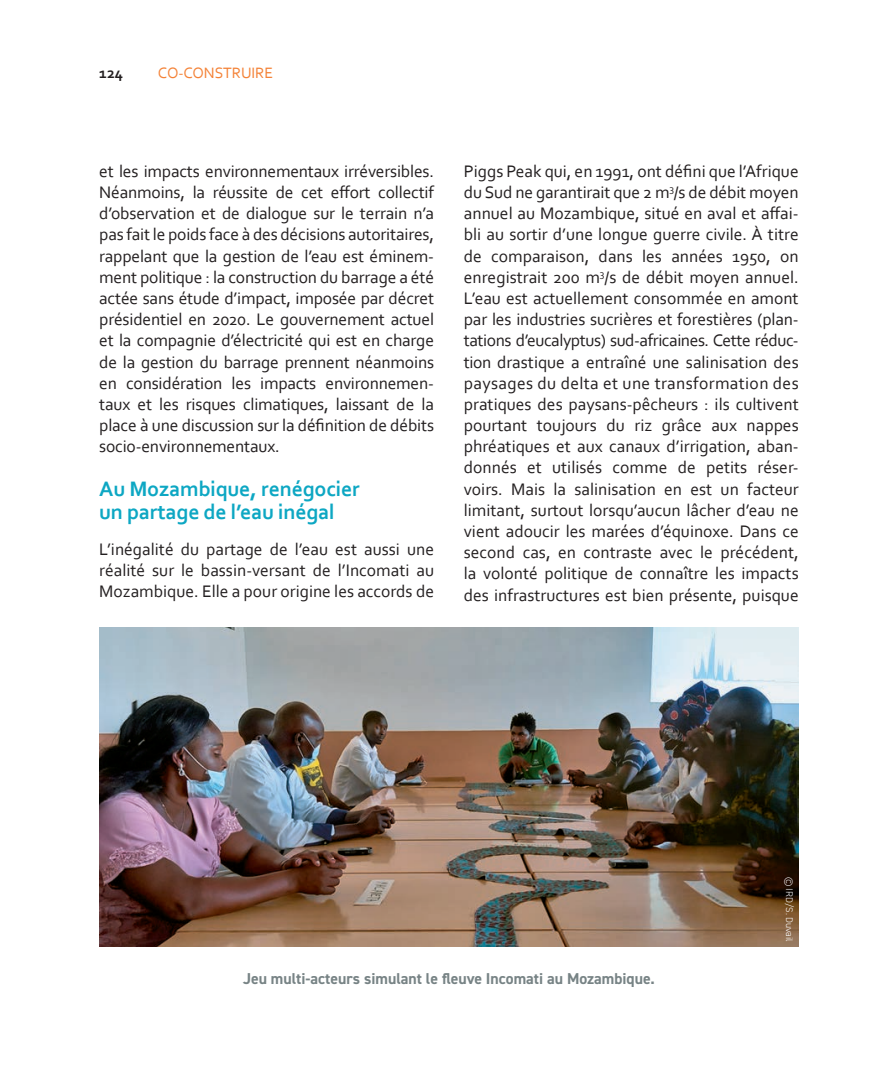
<style>
.page{position:relative;width:893px;height:1092px;background:#fff}
.page>*{position:absolute;margin:0;border:0;box-sizing:border-box;transform-origin:0 0}
.intertitres{font:700 21.88px/22.8px "Corbel";letter-spacing:-.01em;color:#0da7c3}
.texte_fiche{font:17.5px/21.2px "Corbel";color:#231f20;text-align:justify}
.Légende_figure{font:700 15.75px "DIN2014";color:#778385}
.Theme_couleur{font:15.75px "Corbel";letter-spacing:-.01em;color:#f48237}
.t1{font:700 15.75px "Corbel";color:#231f20}
.Légende_figure-2{font:300 9.62px "DIN2014";color:#fff}
</style>
<div class="page">
<img style="left:99px;top:627px;width:700px;height:319px">
<p class="t1" style="left:99px;top:63px;width:25px">124</p>
<p class="Theme_couleur" style="left:158px;top:63px;width:117px">CO-CONSTRUIRE</p>
<p class="texte_fiche" style="left:99px;top:160px;width:336px">et les impacts environnementaux irréversibles.<br>Néanmoins, la réussite de cet effort collectif d’observation et de dialogue sur le terrain n’a pas fait le poids face à des décisions autoritaires, rappelant que la gestion de l’eau est éminem&shy;ment politique : la construction du barrage a été actée sans étude d’impact, imposée par décret présidentiel en 2020. Le gouvernement actuel et la compagnie d’électricité qui est en charge de la gestion du barrage prennent néanmoins en considération les impacts environnemen&shy;taux et les risques climatiques, laissant de la place à une discussion sur la définition de débits socio-environnementaux.</p>
<p class="intertitres" style="left:99px;top:477px;width:262px">Au Mozambique, renégocier un partage de l’eau inégal</p>
<p class="texte_fiche" style="left:99px;top:538px;width:336px">L’inégalité du partage de l’eau est aussi une réalité sur le bassin-versant de l’Incomati au Mozambique. Elle a pour origine les accords de</p>
<p class="texte_fiche" style="left:464px;top:160px;width:336px">Piggs Peak qui, en 1991, ont défini que l’Afrique du Sud ne garantirait que 2 m<sup>3</sup>/s de débit moyen annuel au Mozambique, situé en aval et affai&shy;bli au sortir d’une longue guerre civile. À titre de comparaison, dans les années 1950, on enregistrait 200 m<sup>3</sup>/s de débit moyen annuel.<br>L’eau est actuellement consommée en amont par les industries sucrières et forestières (plan&shy;tations d’eucalyptus) sud-africaines. Cette réduc&shy;tion drastique a entraîné une salinisation des paysages du delta et une transformation des pratiques des paysans-pêcheurs : ils cultivent pourtant toujours du riz grâce aux nappes phréatiques et aux canaux d’irrigation, aban&shy;donnés et utilisés comme de petits réser&shy;voirs. Mais la salinisation en est un facteur limitant, surtout lorsqu’aucun lâcher d’eau ne vient adoucir les marées d’équinoxe. Dans ce second cas, en contraste avec le précédent, la volonté politique de connaître les impacts des infrastructures est bien présente, puisque</p>
<p class="Légende_figure-2" style="left:795px;top:876px;width:67px;rotate:90deg">© IRD/S. Duvail</p>
<p class="Légende_figure" style="left:243px;top:967px;width:413px">Jeu multi-acteurs simulant le fleuve Incomati au Mozambique.</p>
</div>
